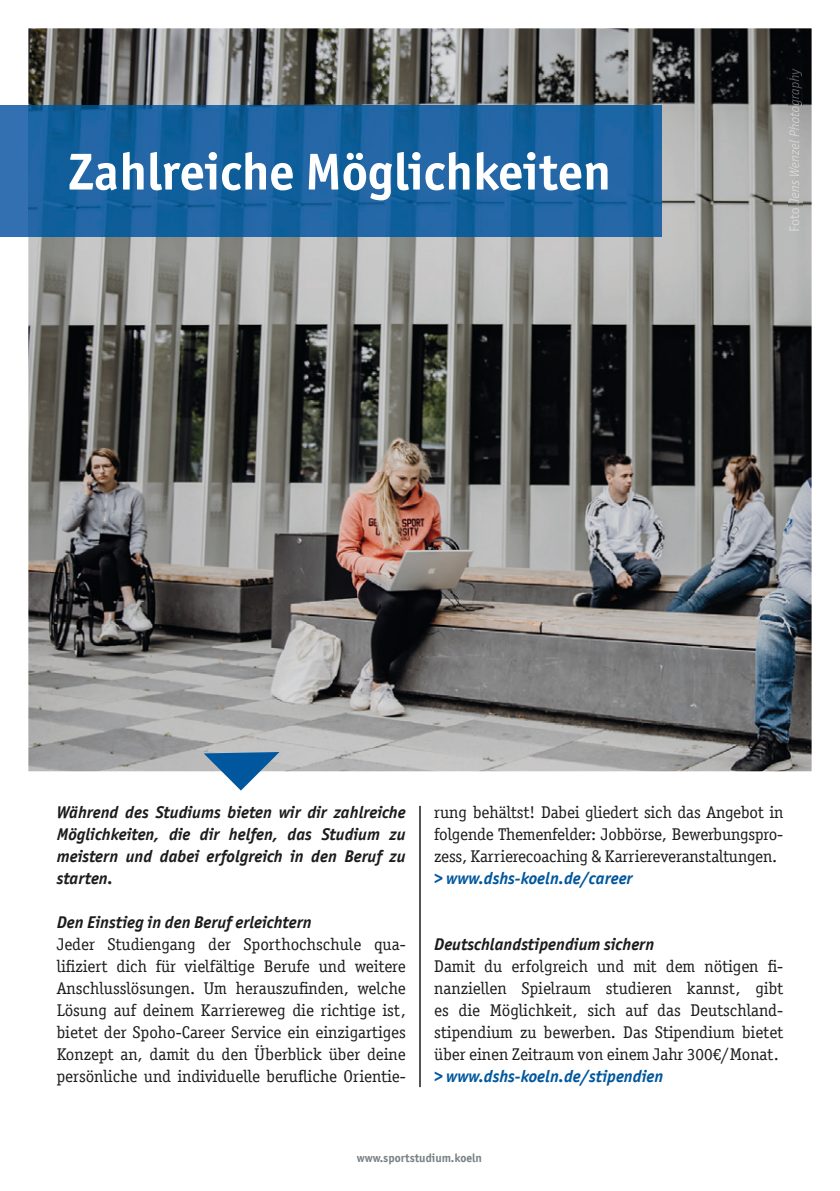
<style>
.page{position:relative;width:840px;height:1191px;background:#fff}
.page>*{position:absolute;margin:0;border:0;box-sizing:border-box;transform-origin:0 0}
.t1{font:700 52px "Officina Sans ITC Pro";color:#fff}
.t2{font:17px/22px "Officina Serif ITC Pro";color:#1c1c1c;text-align:justify}
.t3{font:italic 700 17px/22px "Officina Sans ITC Pro";color:#1c1c1c;text-align:justify}
.t4{font:italic 700 17px "Officina Sans ITC Pro";color:#00579d}
.t5{font:700 12px "Officina Sans ITC Pro";color:#788185}
</style>
<div class="page">
<img style="left:28px;top:28px;width:783px;height:743px">
<div style="left:0;top:105px;width:28px;height:131px;background:#3270b2"></div>
<img style="left:28px;top:105px;width:632px;height:131px">
<svg style="left:204px;top:752px;width:75px;height:38px"></svg>
<img style="left:789px;top:208px;width:9px;height:23px">
<img style="left:788px;top:69px;width:13px;height:138px">
<hr style="left:419px;top:806px;width:1px;height:281px;background:#1c1c1c">
<h1 class="t1" style="left:68px;top:140px;width:544px">Zahlreiche Möglichkeiten</h1>
<p class="t3" style="left:57px;top:801px;width:350px">Während des Studiums bieten wir dir zahlreiche Möglichkeiten, die dir helfen, das Studium zu meistern und dabei erfolgreich in den Beruf zu starten.</p>
<p class="t3" style="left:57px;top:911px;width:256px">Den Einstieg in den Beruf erleichtern</p>
<p class="t2" style="left:57px;top:933px;width:350px">Jeder Studiengang der Sporthochschule qua&shy;lifiziert dich für vielfältige Berufe und weitere Anschlusslösungen. Um herauszufinden, welche Lösung auf deinem Karriereweg die richtige ist, bietet der Spoho-Career Service ein einzigartiges Konzept an, damit du den Überblick über deine persönliche und individuelle berufliche Orientie-</p>
<p class="t2" style="left:434px;top:801px;width:350px">rung behältst! Dabei gliedert sich das Angebot in folgende Themenfelder: Jobbörse, Bewerbungspro&shy;zess, Karrierecoaching &amp; Karriereveranstaltungen.</p>
<p class="t4" style="left:434px;top:868px;width:200px">&gt; www.dshs-koeln.de/career</p>
<p class="t3" style="left:434px;top:933px;width:222px">Deutschlandstipendium sichern</p>
<p class="t2" style="left:434px;top:955px;width:350px">Damit du erfolgreich und mit dem nötigen fi&shy;nanziellen Spielraum studieren kannst, gibt es die Möglichkeit, sich auf das Deutschland&shy;stipendium zu bewerben. Das Stipendium bietet über einen Zeitraum von einem Jahr 300€/Monat.</p>
<p class="t4" style="left:434px;top:1066px;width:230px">&gt; www.dshs-koeln.de/stipendien</p>
<p class="t5" style="left:356px;top:1150px;width:127px">www.sportstudium.koeln</p>
</div>
